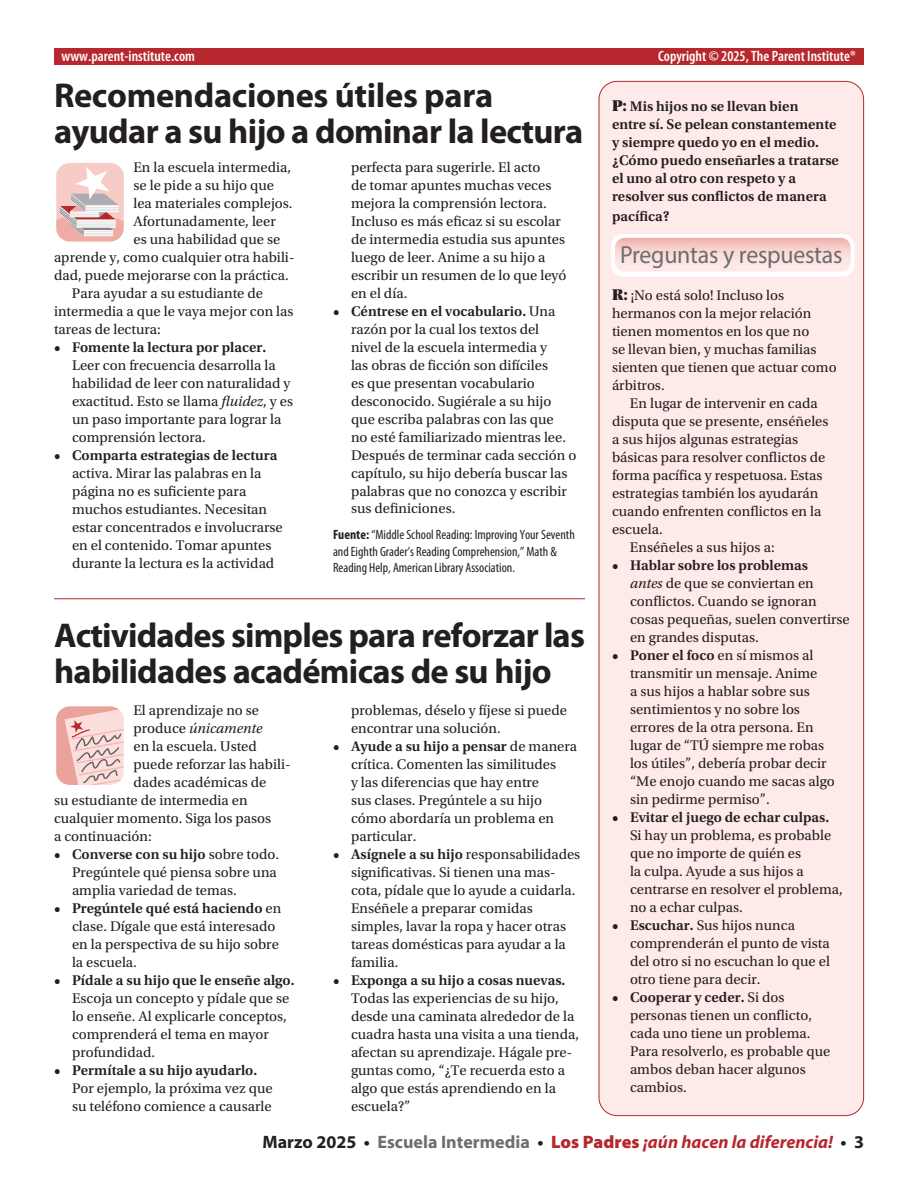
<style>
.page{position:relative;width:918px;height:1188px;background:#fff}
.page>*{position:absolute;margin:0;border:0;box-sizing:border-box;transform-origin:0 0}
.t1{font:700 34.5px/36px "Myriad Pro";letter-spacing:-.02em;color:#231f20}
.t2{font:24.75px "Block Berthold BQ";letter-spacing:-.01em;color:#6c6d70;scale:.96 1}
.t3{font:italic 700 18px "Myriad Pro";color:#b6282d}
.t4{font:600 condensed 15px "Myriad Pro";color:#fff}
.t5{font:14.7px/18px "Utopia Std";color:#231f20}
.t6{font:600 14.7px/18px "Utopia Std";color:#231f20}
.t7{font:italic 14.7px "Utopia Std";color:#231f20}
.t8{font:condensed 13.5px/16.5px "Myriad Pro";color:#231f20}
.s1{font-style:italic}
.s2{font-weight:600}
.s3{font-weight:700}
.s4{font-style:normal}
.s5{font-family:"Utopia Std Black Headline";font-weight:400;font-size:16.5px}
.s6{font-family:"Utopia Std Black Headline";font-size:16.5px}
.s7{font-style:normal;color:#231f20}
.s8{font-style:normal;color:#6c6d70}
.s9{font-weight:900;font-style:normal}
</style>
<div class="page">
<svg style="left:56px;top:163px;width:68px;height:79px"></svg>
<svg style="left:56px;top:706px;width:68px;height:79px;background:#ebc2be"></svg>
<div style="left:54px;top:49px;width:810px;height:16px;background:#b6282d"></div>
<hr style="left:54px;top:598px;width:531px;height:1px;background:#b6282d">
<div style="left:599px;top:81px;width:265px;height:1035px;background:#feeae8;border-radius:18px"></div>
<svg style="left:611px;top:234px;width:243px;height:42px;background:#fefdfc"></svg>
<img style="left:615px;top:238px;width:236px;height:34px">
<p class="t4" style="left:62px;top:46px;width:135px">www.parent-institute.com</p>
<p class="t4" style="left:658px;top:46px;width:199px">Copyright © 2025, The Parent Institute®</p>
<h1 class="t1" style="left:54px;top:76px;width:531px">Recomendaciones útiles para ayudar a su hijo a dominar la lectura</h1>
<p class="t5" style="left:134px;top:158px;width:159px">En la escuela intermedia,</p>
<p class="t5" style="left:134px;top:176px;width:142px">se le pide a su hijo que</p>
<p class="t5" style="left:134px;top:194px;width:161px">lea materiales complejos.</p>
<p class="t5" style="left:134px;top:212px;width:144px">Afortunadamente, leer</p>
<p class="t5" style="left:134px;top:230px;width:148px">es una habilidad que se</p>
<p class="t5" style="left:54px;top:248px;width:242px">aprende y, como cualquier otra habili-</p>
<p class="t5" style="left:54px;top:266px;width:236px">dad, puede mejorarse con la práctica.</p>
<p class="t5" style="left:72px;top:284px;width:193px">Para ayudar a su estudiante de</p>
<p class="t5" style="left:54px;top:302px;width:241px">intermedia a que le vaya mejor con las</p>
<p class="t5" style="left:54px;top:320px;width:108px">tareas de lectura:</p>
<p class="t6" style="left:54px;top:338px;width:214px">• Fomente la lectura por placer.</p>
<p class="t5" style="left:72px;top:356px;width:223px">Leer con frecuencia desarrolla la habilidad de leer con naturalidad y exactitud. Esto se llama <span class="s1">fluidez</span>, y es un paso importante para lograr la comprensión lectora.</p>
<p class="t6" style="left:54px;top:446px;width:225px">• Comparta estrategias de lectura</p>
<p class="t5" style="left:72px;top:464px;width:212px">activa. Mirar las palabras en la página no es suficiente para muchos estudiantes. Necesitan estar concentrados e involucrarse en el contenido. Tomar apuntes durante la lectura es la actividad</p>
<p class="t5" style="left:351px;top:158px;width:217px">perfecta para sugerirle. El acto<br>de tomar apuntes muchas veces mejora la comprensión lectora.<br>Incluso es más eficaz si su escolar de intermedia estudia sus apuntes luego de leer. Anime a su hijo a escribir un resumen de lo que leyó en el día.</p>
<p class="t5" style="left:351px;top:302px;width:227px;text-indent:-18px"><span class="s2">• Céntrese en el vocabulario.</span> Una razón por la cual los textos del<br>nivel de la escuela intermedia y<br>las obras de ficción son difíciles<br>es que presentan vocabulario desconocido. Sugiérale a su hijo que escriba palabras con las que<br>no esté familiarizado mientras lee.<br>Después de terminar cada sección o capítulo, su hijo debería buscar las palabras que no conozca y escribir sus definiciones.</p>
<p class="t8" style="left:333px;top:526px;width:243px"><span class="s3">Fuente:</span> “Middle School Reading: Improving Your Seventh and Eighth Grader’s Reading Comprehension,” Math &amp;<br>Reading Help, American Library Association.</p>
<h1 class="t1" style="left:54px;top:616px;width:532px">Actividades simples para reforzar las habilidades académicas de su hijo</h1>
<p class="t5" style="left:134px;top:701px;width:127px">El aprendizaje no se</p>
<p class="t7" style="left:134px;top:720px;width:130px"><span class="s4">produce</span> únicamente</p>
<p class="t5" style="left:134px;top:737px;width:125px">en la escuela. Usted</p>
<p class="t5" style="left:134px;top:755px;width:159px">puede reforzar las habili-</p>
<p class="t5" style="left:134px;top:773px;width:134px">dades académicas de</p>
<p class="t5" style="left:54px;top:791px;width:195px">su estudiante de intermedia en</p>
<p class="t5" style="left:54px;top:809px;width:219px">cualquier momento. Siga los pasos</p>
<p class="t5" style="left:54px;top:827px;width:99px">a continuación:</p>
<p class="t5" style="left:72px;top:845px;width:209px;text-indent:-18px"><span class="s2">• Converse con su hijo</span> sobre todo.<br>Pregúntele qué piensa sobre una amplia variedad de temas.</p>
<p class="t5" style="left:72px;top:899px;width:211px;text-indent:-18px"><span class="s2">• Pregúntele qué está haciendo</span> en clase. Dígale que está interesado en la perspectiva de su hijo sobre la escuela.</p>
<p class="t6" style="left:54px;top:971px;width:242px">• Pídale a su hijo que le enseñe algo.</p>
<p class="t5" style="left:72px;top:989px;width:219px">Escoja un concepto y pídale que se lo enseñe. Al explicarle conceptos, comprenderá el tema en mayor profundidad.</p>
<p class="t6" style="left:54px;top:1061px;width:205px">• Permítale a su hijo ayudarlo.</p>
<p class="t5" style="left:72px;top:1079px;width:202px">Por ejemplo, la próxima vez que su teléfono comience a causarle</p>
<p class="t5" style="left:351px;top:701px;width:218px">problemas, déselo y fíjese si puede encontrar una solución.</p>
<p class="t5" style="left:351px;top:737px;width:228px;text-indent:-18px"><span class="s2">• Ayude a su hijo a pensar</span> de manera crítica. Comenten las similitudes<br>y las diferencias que hay entre<br>sus clases. Pregúntele a su hijo cómo abordaría un problema en particular.</p>
<p class="t5" style="left:351px;top:845px;width:231px;text-indent:-18px"><span class="s2">• Asígnele a su hijo</span> responsabilidades significativas. Si tienen una mas&shy;cota, pídale que lo ayude a cuidarla.<br>Enséñele a preparar comidas simples, lavar la ropa y hacer otras tareas domésticas para ayudar a la familia.</p>
<p class="t6" style="left:333px;top:971px;width:234px">• Exponga a su hijo a cosas nuevas.</p>
<p class="t5" style="left:351px;top:989px;width:230px">Todas las experiencias de su hijo, desde una caminata alrededor de la cuadra hasta una visita a una tienda, afectan su aprendizaje. Hágale pre&shy;guntas como, “¿Te recuerda esto a algo que estás aprendiendo en la escuela?”</p>
<p class="t6" style="left:612px;top:98px;width:228px"><span class="s5">P:</span> Mis hijos no se llevan bien<br>entre sí. Se pelean constantemente y siempre quedo yo en el medio. ¿Cómo puedo enseñarles a tratarse el uno al otro con respeto y a resolver sus conflictos de manera</p>
<p class="t6" style="left:612px;top:207px;width:59px">pacífica?</p>
<h2 class="t2" style="left:620px;top:240px;width:233px">Preguntas y respuestas</h2>
<p class="t5" style="left:612px;top:287px;width:226px"><span class="s6">R:</span> ¡No está solo! Incluso los hermanos con la mejor relación tienen momentos en los que no<br>se llevan bien, y muchas familias sienten que tienen que actuar como árbitros.</p>
<p class="t5" style="left:630px;top:395px;width:189px">En lugar de intervenir en cada</p>
<p class="t5" style="left:612px;top:413px;width:218px">disputa que se presente, enséñeles</p>
<p class="t5" style="left:612px;top:431px;width:188px">a sus hijos algunas estrategias</p>
<p class="t5" style="left:612px;top:449px;width:215px">básicas para resolver conflictos de</p>
<p class="t5" style="left:612px;top:467px;width:212px">forma pacífica y respetuosa. Estas</p>
<p class="t5" style="left:612px;top:485px;width:208px">estrategias también los ayudarán</p>
<p class="t5" style="left:612px;top:503px;width:211px">cuando enfrenten conflictos en la</p>
<p class="t5" style="left:612px;top:521px;width:52px">escuela.</p>
<p class="t5" style="left:630px;top:539px;width:146px">Enséñeles a sus hijos a:</p>
<p class="t5" style="left:630px;top:557px;width:221px;text-indent:-18px"><span class="s2">• Hablar sobre los problemas<br></span><span class="s1">antes</span> de que se conviertan en conflictos. Cuando se ignoran cosas pequeñas, suelen convertirse en grandes disputas.</p>
<p class="t5" style="left:630px;top:647px;width:206px;text-indent:-18px"><span class="s2">• Poner el foco</span> en sí mismos al transmitir un mensaje. Anime<br>a sus hijos a hablar sobre sus sentimientos y no sobre los errores de la otra persona. En lugar de “TÚ siempre me robas los útiles”, debería probar decir “Me enojo cuando me sacas algo sin pedirme permiso”.</p>
<p class="t6" style="left:612px;top:809px;width:219px">• Evitar el juego de echar culpas.</p>
<p class="t5" style="left:630px;top:827px;width:214px">Si hay un problema, es probable que no importe de quién es<br>la culpa. Ayude a sus hijos a centrarse en resolver el problema, no a echar culpas.</p>
<p class="t5" style="left:630px;top:917px;width:202px;text-indent:-18px"><span class="s2">• Escuchar.</span> Sus hijos nunca comprenderán el punto de vista del otro si no escuchan lo que el otro tiene para decir.</p>
<p class="t5" style="left:630px;top:989px;width:202px;text-indent:-18px"><span class="s2">• Cooperar y ceder.</span> Si dos personas tienen un conflicto, cada uno tiene un problema.<br>Para resolverlo, es probable que ambos deban hacer algunos cambios.</p>
<p class="t3" style="left:262px;top:1130px;width:603px"><span class="s7">Marzo 2025 •</span> <span class="s8">Escuela Intermedia</span> <span class="s7">•</span> <span class="s9">Los Padres</span> ¡aún hacen la diferencia! <span class="s7">• 3</span></p>
</div>
